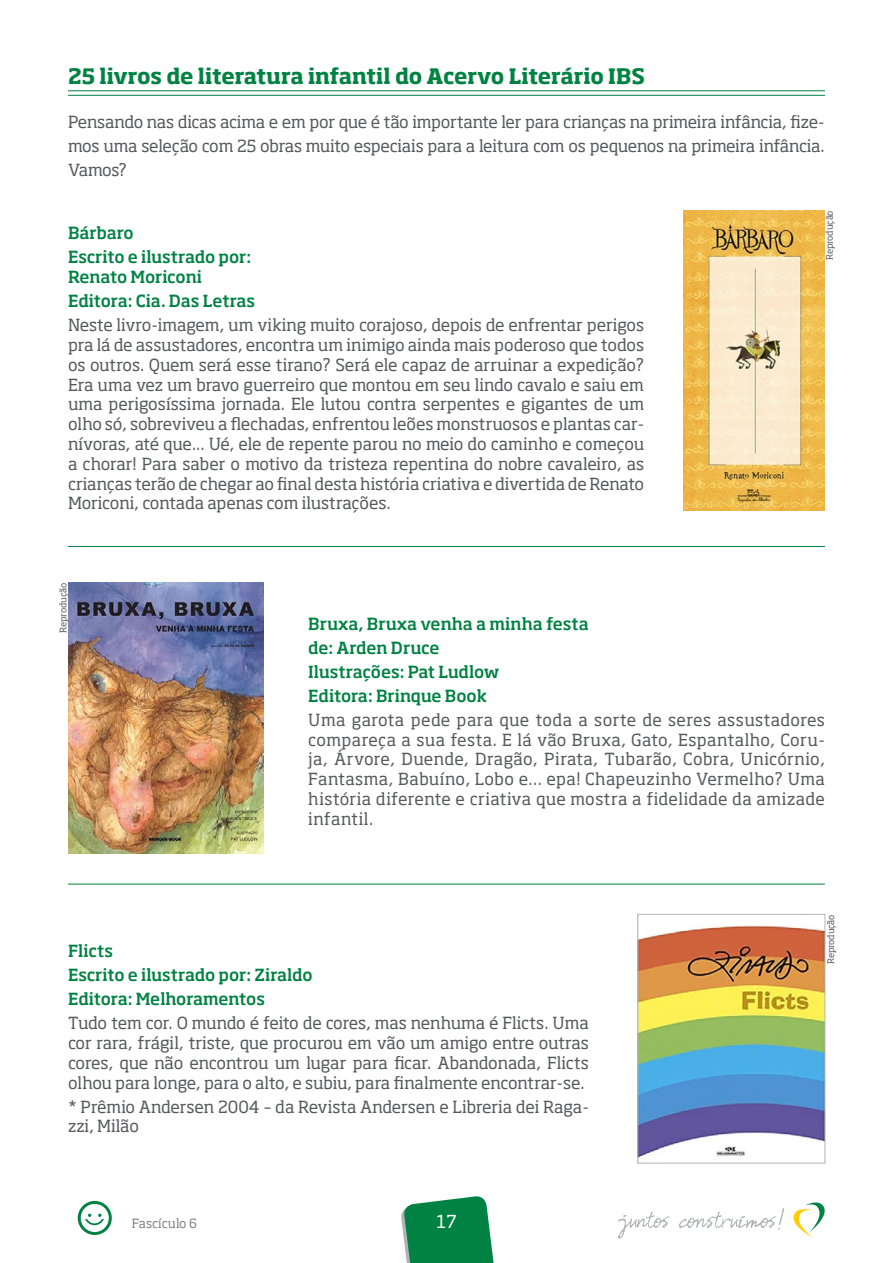
<style>
.page{position:relative;width:893px;height:1263px;background:#fff}
.page>*{position:absolute;margin:0;border:0;box-sizing:border-box;transform-origin:0 0}
.t1{font:700 21px "Soho Std";letter-spacing:-.005em;color:#008242}
.t2{font:17.7px "Soho Std";color:#fff}
.t3{font:16.5px/19.8px "Soho Std";letter-spacing:-.01em;color:#58595b;text-align:justify}
.t4{font:500 16.5px/24px "Soho Std";letter-spacing:-.01em;color:#008242}
.t5{font:12.6px "Soho Std";letter-spacing:-.01em;color:#808285}
.t6{font:9px "Soho Std";letter-spacing:-.025em;color:#58595b}
</style>
<div class="page">
<svg style="left:401px;top:1196px;width:93px;height:67px;background:#28945f"></svg>
<svg style="left:793px;top:1202px;width:32px;height:35px"></svg>
<svg style="left:618px;top:1208px;width:166px;height:30px"></svg>
<svg style="left:78px;top:1201px;width:34px;height:34px"></svg>
<hr style="left:68px;top:90px;width:757px;height:1px;background:#008242">
<hr style="left:68px;top:95px;width:757px;height:1px;background:#008242">
<img style="left:683px;top:210px;width:142px;height:300px">
<hr style="left:68px;top:546px;width:757px;height:1px;background:#008242">
<img style="left:68px;top:583px;width:195px;height:271px">
<img style="left:639px;top:925px;width:184px;height:233px">
<div style="left:637px;top:914px;width:188px;height:249px;border:1px solid #b1b4b6"></div>
<hr style="left:68px;top:884px;width:757px;height:1px;background:#008242">
<p class="t1" style="left:68px;top:63px;width:578px">25 livros de literatura infantil do Acervo Literário IBS</p>
<p class="t3" style="left:68px;top:109px;width:758px;line-height:24px">Pensando nas dicas acima e em por que é tão importante ler para crianças na primeira infância, fize&shy;mos uma seleção com 25 obras muito especiais para a leitura com os pequenos na primeira infância.<br>Vamos?</p>
<p class="t4" style="left:68px;top:221px;width:185px">Bárbaro<br>Escrito e ilustrado por:</p>
<p class="t4" style="left:68px;top:265px;width:189px">Renato Moriconi<br>Editora: Cia. Das Letras</p>
<p class="t3" style="left:68px;top:315px;width:578px">Neste livro-imagem, um viking muito corajoso, depois de enfrentar perigos pra lá de assustadores, encontra um inimigo ainda mais poderoso que todos os outros. Quem será esse tirano? Será ele capaz de arruinar a expedição?<br>Era uma vez um bravo guerreiro que montou em seu lindo cavalo e saiu em uma perigosíssima jornada. Ele lutou contra serpentes e gigantes de um olho só, sobreviveu a flechadas, enfrentou leões monstruosos e plantas car&shy;nívoras, até que... Ué, ele de repente parou no meio do caminho e começou a chorar! Para saber o motivo da tristeza repentina do nobre cavaleiro, as crianças terão de chegar ao final desta história criativa e divertida de Renato Moriconi, contada apenas com ilustrações.</p>
<p class="t6" style="left:824px;top:260px;width:51px;rotate:-90deg">Reprodução</p>
<p class="t6" style="left:58px;top:632px;width:51px;rotate:-90deg">Reprodução</p>
<p class="t4" style="left:308px;top:611px;width:282px">Bruxa, Bruxa venha a minha festa de: Arden Druce<br>Ilustrações: Pat Ludlow<br>Editora: Brinque Book</p>
<p class="t3" style="left:308px;top:709px;width:518px">Uma garota pede para que toda a sorte de seres assustadores compareça a sua festa. E lá vão Bruxa, Gato, Espantalho, Coru&shy;ja, Árvore, Duende, Dragão, Pirata, Tubarão, Cobra, Unicórnio, Fantasma, Babuíno, Lobo e... epa! Chapeuzinho Vermelho? Uma história diferente e criativa que mostra a fidelidade da amizade infantil.</p>
<p class="t4" style="left:68px;top:938px;width:246px">Flicts<br>Escrito e ilustrado por: Ziraldo<br>Editora: Melhoramentos</p>
<p class="t3" style="left:68px;top:1013px;width:522px">Tudo tem cor. O mundo é feito de cores, mas nenhuma é Flicts. Uma cor rara, frágil, triste, que procurou em vão um amigo entre outras cores, que não encontrou um lugar para ficar. Abandonada, Flicts olhou para longe, para o alto, e subiu, para finalmente encontrar-se.</p>
<p class="t3" style="left:68px;top:1096px;width:522px">* Prêmio Andersen 2004 – da Revista Andersen e Libreria dei Raga&shy;zzi, Milão</p>
<p class="t5" style="left:132px;top:1215px;width:67px">Fascículo 6</p>
<p class="t2" style="left:437px;top:1210px;width:22px">17</p>
<p class="t6" style="left:825px;top:964px;width:51px;rotate:-90deg">Reprodução</p>
</div>
